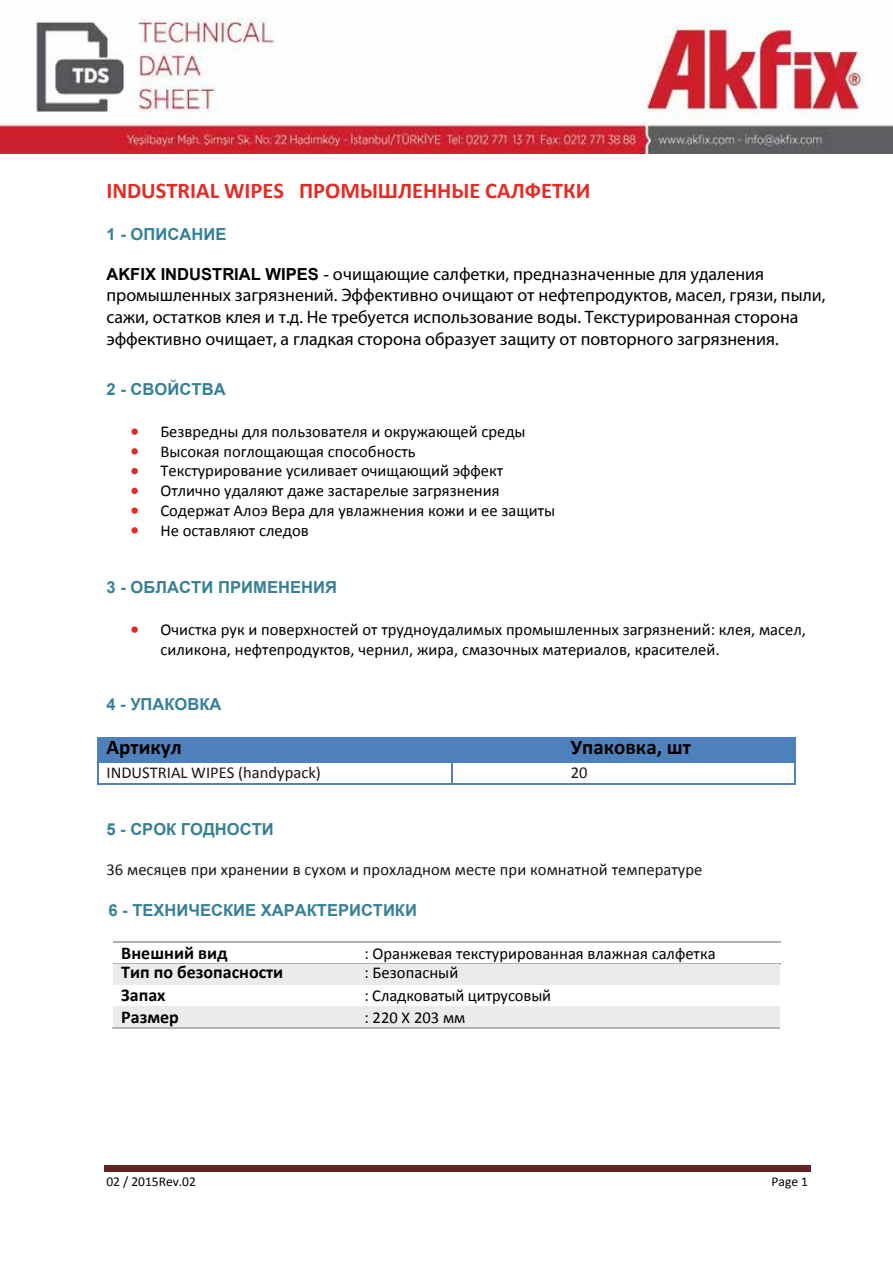
<style>
.page{position:relative;width:893px;height:1263px;background:#fff}
.page>*{position:absolute;margin:0;border:0;box-sizing:border-box;transform-origin:0 0}
.t1{font:700 22.5px "Calibri";color:#e42c24}
.t2{font:700 21px "Calibri";color:#000}
.t3{font:18px/21.6px "Myriad Pro";color:#000}
.t4{font:700 18px "Calibri";color:#000}
.t5{font:16.5px/19.8px "Calibri";color:#000}
.t6{font:16.5px "Calibri";letter-spacing:.005em;color:#181513}
.t7{font:700 16.5px "Arial";letter-spacing:.005em;color:#358199}
.t8{font:700 16.5px "Arial";color:#368199}
.t9{font:700 16.5px "Arial";color:#368095}
.t10{font:13.5px "Calibri";color:#000}
.s1{font-family:"Arial";font-weight:700;font-size:16.5px}
.s2{font-family:"Arial";font-size:16.5px}
</style>
<div class="page">
<img style="left:0;top:17px;width:893px;height:136px">
<hr style="left:104px;top:1165px;width:706px;height:4px;background:#622423">
<hr style="left:104px;top:1171px;width:706px;height:1px;background:#622423">
<div style="left:99px;top:739px;width:355px;height:20px;background:#4e80bb"></div>
<div style="left:452px;top:739px;width:342px;height:20px;background:#4e80bb"></div>
<hr style="left:99px;top:737px;width:232px;height:2px;background:#4e80bb">
<hr style="left:332px;top:737px;width:231px;height:2px;background:#4e80bb">
<hr style="left:564px;top:737px;width:230px;height:2px;background:#4e80bb">
<hr style="left:794px;top:739px;width:2px;height:20px;background:#4e80bb">
<hr style="left:99px;top:759px;width:232px;height:1px;background:#4e80bb">
<hr style="left:99px;top:761px;width:232px;height:2px;background:#4e80bb">
<svg style="left:331px;top:759px;width:3px;height:4px"></svg>
<hr style="left:334px;top:759px;width:229px;height:1px;background:#4e80bb">
<hr style="left:334px;top:761px;width:229px;height:2px;background:#4e80bb">
<svg style="left:563px;top:759px;width:3px;height:4px"></svg>
<hr style="left:566px;top:759px;width:228px;height:1px;background:#4e80bb">
<hr style="left:566px;top:761px;width:228px;height:2px;background:#4e80bb">
<svg style="left:98px;top:737px;width:1px;height:48px"></svg>
<hr style="left:98px;top:783px;width:696px;height:1px;background:#4e80bb">
<hr style="left:794px;top:763px;width:2px;height:22px;background:#4e80bb">
<svg style="left:452px;top:763px;width:1px;height:22px"></svg>
<hr style="left:113px;top:942px;width:667px;height:1px;background:#b2b2b2">
<hr style="left:113px;top:963px;width:668px;height:2px;background:#b2b2b2">
<div style="left:113px;top:1007px;width:667px;height:20px;background:#ebebeb"></div>
<div style="left:113px;top:965px;width:667px;height:20px;background:#ebebeb"></div>
<hr style="left:112px;top:1027px;width:668px;height:1px;background:#b2b2b2">
<div style="left:131px;top:428px;width:7px;height:7px;background:#e02a21;border-radius:50%"></div>
<div style="left:131px;top:488px;width:7px;height:6px;background:#e22d24;border-radius:50%"></div>
<div style="left:131px;top:527px;width:7px;height:7px;background:#e22d24;border-radius:50%"></div>
<div style="left:131px;top:626px;width:7px;height:7px;background:#e02a21;border-radius:50%"></div>
<div style="left:131px;top:448px;width:7px;height:7px;background:#e22d24;border-radius:50%"></div>
<div style="left:131px;top:468px;width:7px;height:6px;background:#e02a21;border-radius:50%"></div>
<div style="left:131px;top:507px;width:7px;height:7px;background:#e22d24;border-radius:50%"></div>
<h1 class="t1" style="left:106px;top:176px;width:486px">INDUSTRIAL WIPES ПРОМЫШЛЕННЫЕ САЛФЕТКИ</h1>
<p class="t7" style="left:106px;top:223px;width:122px">1 - ОПИСАНИЕ</p>
<p class="t3" style="left:106px;top:263px;width:721px"><span class="s1">AKFIX INDUSTRIAL WIPES</span> <span class="s2">-</span> очищающие салфетки, предназначенные для удаления промышленных загрязнений. Эффективно очищают от нефтепродуктов, масел, грязи, пыли, сажи, остатков клея и т.д. Не требуется использование воды. Текстурированная сторона эффективно очищает, а гладкая сторона образует защиту от повторного загрязнения.</p>
<p class="t9" style="left:106px;top:378px;width:121px">2 - СВОЙСТВА</p>
<p class="t5" style="left:160px;top:421px;width:396px">Безвредны для пользователя и окружающей среды Высокая поглощающая способность<br>Текстурирование усиливает очищающий эффект Отлично удаляют даже застарелые загрязнения Содержат Алоэ Вера для увлажнения кожи и ее защиты Не оставляют следов</p>
<p class="t7" style="left:106px;top:577px;width:232px">3 - ОБЛАСТИ ПРИМЕНЕНИЯ</p>
<p class="t5" style="left:160px;top:620px;width:647px">Очистка рук и поверхностей от трудноудалимых промышленных загрязнений: клея, масел, силикона, нефтепродуктов, чернил, жира, смазочных материалов, красителей.</p>
<p class="t7" style="left:106px;top:693px;width:117px">4 - УПАКОВКА</p>
<p class="t2" style="left:107px;top:734px;width:77px">Артикул</p>
<p class="t2" style="left:571px;top:734px;width:122px">Упаковка, шт</p>
<p class="t6" style="left:107px;top:762px;width:216px">INDUSTRIAL WIPES (handypack)</p>
<p class="t6" style="left:571px;top:762px;width:18px">20</p>
<p class="t9" style="left:106px;top:818px;width:169px">5 - СРОК ГОДНОСТИ</p>
<p class="t6" style="left:106px;top:859px;width:598px">36 месяцев при хранении в сухом и прохладном месте при комнатной температуре</p>
<p class="t8" style="left:108px;top:899px;width:310px">6 - ТЕХНИЧЕСКИЕ ХАРАКТЕРИСТИКИ</p>
<p class="t4" style="left:121px;top:941px;width:108px">Внешний вид</p>
<p class="t5" style="left:364px;top:943px;width:353px">: Оранжевая текстурированная влажная салфетка</p>
<p class="t4" style="left:121px;top:983px;width:46px">Запах</p>
<p class="t4" style="left:121px;top:960px;width:164px">Тип по безопасности</p>
<p class="t5" style="left:364px;top:963px;width:96px">: Безопасный</p>
<p class="t4" style="left:121px;top:1005px;width:59px">Размер</p>
<p class="t5" style="left:364px;top:1007px;width:103px">: 220 X 203 мм</p>
<p class="t5" style="left:364px;top:986px;width:188px">: Сладковатый цитрусовый</p>
<p class="t10" style="left:106px;top:1173px;width:91px">02 / 2015Rev.02</p>
<p class="t10" style="left:772px;top:1173px;width:38px">Page 1</p>
</div>
